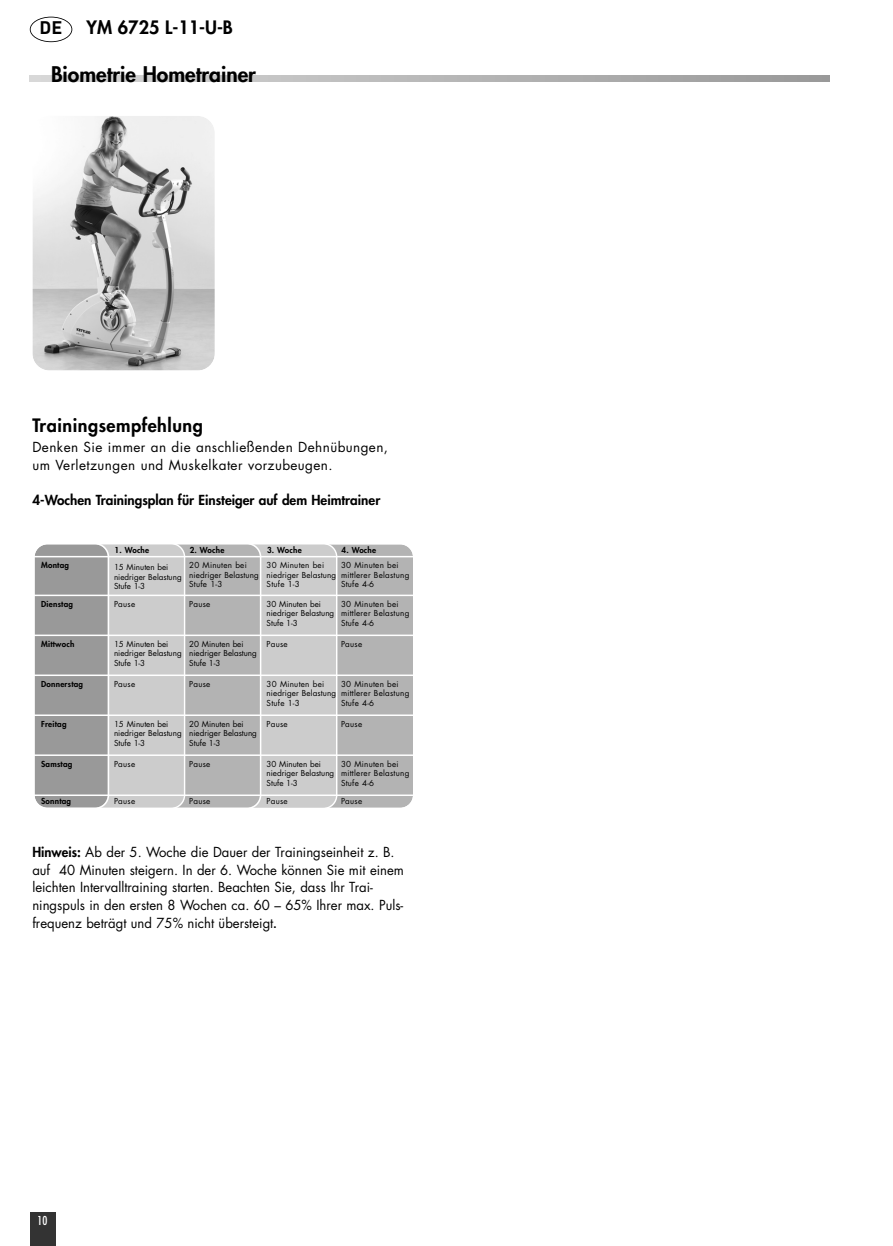
<style>
.page{position:relative;width:893px;height:1246px;background:#fff}
.page>*{position:absolute;margin:0;border:0;box-sizing:border-box;transform-origin:0 0}
.t1{font:800 21px "Futura CE";color:#000}
.t2{font:800 18px "Futura";letter-spacing:.03em;color:#000}
.t3{font:800 18px "Futura CE";color:#000}
.t4{font:700 18px "DIN Pro";color:#000}
.t5{font:13.5px/17.7px "Futura";color:#000}
.t6{font:13.5px/17.7px "Futura";letter-spacing:.03em;color:#000}
.t7{font:800 13.5px "Futura";color:#000}
.t8{font:condensed 12px "Futura";color:#fff}
.t9{font:8.1px/9.4px "Futura";letter-spacing:.01em;color:#000}
.t10{font:8.1px/9.4px "Futura";letter-spacing:.03em;color:#000}
.t11{font:800 8.1px "Futura";letter-spacing:.03em;color:#000}
.t12{font:800 8.1px "Futura CE";letter-spacing:.03em;color:#000}
.s1{font-weight:800}
.s2{font-family:"DIN";font-weight:700;font-size:11.25px}
</style>
<div class="page">
<div style="left:30px;top:1212px;width:25px;height:34px;background:#333"></div>
<div style="left:30px;top:17px;width:42px;height:25px;border:2px solid #000;border-radius:50%"></div>
<img style="left:32px;top:116px;width:183px;height:254px;border-radius:17px">
<div style="left:337px;top:544px;width:76px;height:264px;background:#b3b3b3"></div>
<div style="left:261px;top:544px;width:76px;height:264px;background:#ccc"></div>
<svg style="left:185px;top:544px;width:76px;height:264px;background:#b4b4b4"></svg>
<svg style="left:34px;top:544px;width:151px;height:264px;background:#b5b5b5"></svg>
<hr style="left:33px;top:556px;width:381px;height:1px;background:#fff">
<hr style="left:33px;top:595px;width:381px;height:1px;background:#fff">
<hr style="left:33px;top:634px;width:381px;height:2px;background:#fff">
<hr style="left:33px;top:674px;width:381px;height:2px;background:#fff">
<hr style="left:33px;top:714px;width:381px;height:2px;background:#fff">
<hr style="left:33px;top:754px;width:381px;height:2px;background:#fff">
<hr style="left:33px;top:794px;width:381px;height:2px;background:#fff">
<svg style="left:30px;top:75px;width:799px;height:7px;background:#b8b8b8"></svg>
<h2 class="t4" style="left:40px;top:18px;width:24px">DE</h2>
<h2 class="t3" style="left:87px;top:19px;width:148px">YM 6725 L-11-U-B</h2>
<h1 class="t1" style="left:51px;top:64px;width:206px">Biometrie Hometrainer</h1>
<h2 class="t2" style="left:32px;top:417px;width:172px">Trainingsempfehlung</h2>
<h3 class="t6" style="left:32px;top:439px;width:357px">Denken Sie immer an die anschließenden Dehnübungen, um Verletzungen und Muskelkater vorzubeugen.</h3>
<h3 class="t7" style="left:32px;top:494px;width:349px">4-Wochen Trainingsplan für Einsteiger auf dem Heimtrainer</h3>
<p class="t11" style="left:115px;top:546px;width:36px">1. Woche</p>
<p class="t11" style="left:41px;top:561px;width:29px">Montag</p>
<p class="t9" style="left:114px;top:563px;width:69px">15 Minuten bei niedriger Belastung<br>Stufe 1-3</p>
<p class="t12" style="left:41px;top:600px;width:33px">Dienstag</p>
<p class="t9" style="left:114px;top:600px;width:23px">Pause</p>
<p class="t11" style="left:41px;top:640px;width:35px">Mittwoch</p>
<p class="t9" style="left:114px;top:640px;width:69px">15 Minuten bei niedriger Belastung<br>Stufe 1-3</p>
<p class="t11" style="left:41px;top:680px;width:43px">Donnerstag</p>
<p class="t9" style="left:114px;top:680px;width:23px">Pause</p>
<p class="t11" style="left:41px;top:720px;width:27px">Freitag</p>
<p class="t9" style="left:114px;top:720px;width:69px">15 Minuten bei niedriger Belastung<br>Stufe 1-3</p>
<p class="t11" style="left:41px;top:760px;width:33px">Samstag</p>
<p class="t9" style="left:114px;top:760px;width:23px">Pause</p>
<p class="t11" style="left:41px;top:797px;width:32px">Sonntag</p>
<p class="t9" style="left:114px;top:797px;width:23px">Pause</p>
<p class="t11" style="left:341px;top:546px;width:36px">4. Woche</p>
<p class="t10" style="left:341px;top:561px;width:70px">30 Minuten bei mittlerer Belastung<br>Stufe 4-6</p>
<p class="t10" style="left:341px;top:600px;width:70px">30 Minuten bei mittlerer Belastung<br>Stufe 4-6</p>
<p class="t9" style="left:341px;top:640px;width:23px">Pause</p>
<p class="t10" style="left:341px;top:680px;width:70px">30 Minuten bei mittlerer Belastung<br>Stufe 4-6</p>
<p class="t9" style="left:341px;top:720px;width:23px">Pause</p>
<p class="t10" style="left:341px;top:760px;width:70px">30 Minuten bei mittlerer Belastung<br>Stufe 4-6</p>
<p class="t9" style="left:341px;top:797px;width:23px">Pause</p>
<p class="t11" style="left:267px;top:546px;width:36px">3. Woche</p>
<p class="t9" style="left:267px;top:561px;width:71px">30 Minuten bei niedriger Belastung<br>Stufe 1-3</p>
<p class="t9" style="left:267px;top:600px;width:69px">30 Minuten bei niedriger Belastung<br>Stufe 1-3</p>
<p class="t9" style="left:267px;top:640px;width:23px">Pause</p>
<p class="t9" style="left:267px;top:680px;width:71px">30 Minuten bei niedriger Belastung<br>Stufe 1-3</p>
<p class="t9" style="left:267px;top:720px;width:23px">Pause</p>
<p class="t9" style="left:267px;top:760px;width:69px">30 Minuten bei niedriger Belastung<br>Stufe 1-3</p>
<p class="t9" style="left:267px;top:797px;width:23px">Pause</p>
<p class="t11" style="left:190px;top:546px;width:36px">2. Woche</p>
<p class="t9" style="left:189px;top:561px;width:71px">20 Minuten bei niedriger Belastung<br>Stufe 1-3</p>
<p class="t9" style="left:189px;top:600px;width:23px">Pause</p>
<p class="t9" style="left:189px;top:640px;width:69px">20 Minuten bei niedriger Belastung<br>Stufe 1-3</p>
<p class="t9" style="left:189px;top:680px;width:23px">Pause</p>
<p class="t9" style="left:189px;top:720px;width:69px">20 Minuten bei niedriger Belastung<br>Stufe 1-3</p>
<p class="t9" style="left:189px;top:760px;width:23px">Pause</p>
<p class="t9" style="left:189px;top:797px;width:23px">Pause</p>
<p class="t5" style="left:32px;top:844px;width:373px"><span class="s1">Hinweis:</span> Ab der 5. Woche die Dauer der Trainingseinheit z. B. auf 40 Minuten steigern. In der 6. Woche können Sie mit einem leichten Intervalltraining starten. Beachten Sie, dass Ihr Trai&shy;ningspuls in den ersten 8 Wochen ca. 60 – 65% Ihrer max. Puls&shy;frequenz beträgt und 75% nicht übersteigt<span class="s2">.</span></p>
<h3 class="t8" style="left:38px;top:1215px;width:11px">10</h3>
</div>
